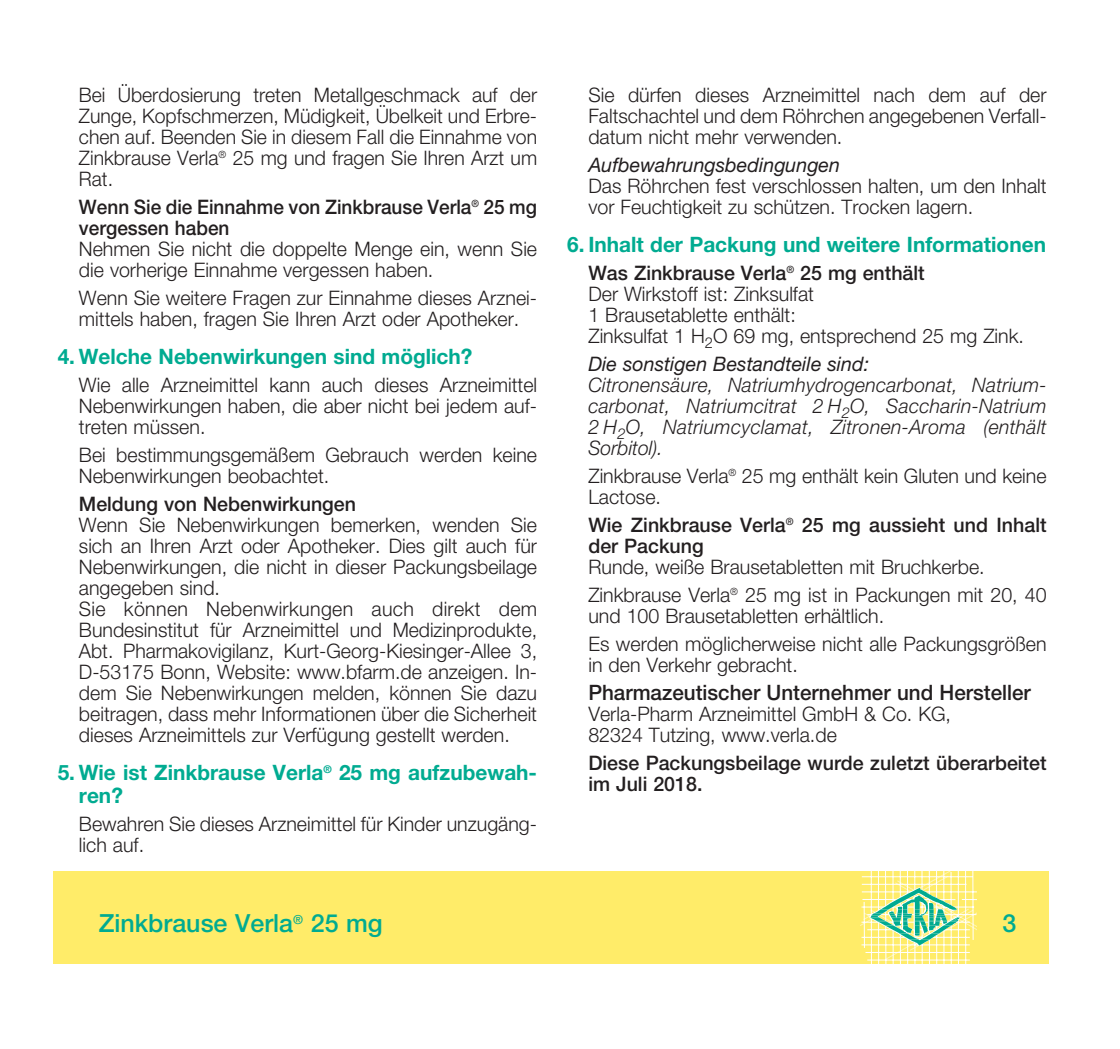
<style>
.page{position:relative;width:1120px;height:1049px;background:#fff}
.page>*{position:absolute;margin:0;border:0;box-sizing:border-box;transform-origin:0 0}
.t1{font:500 25px "Helvetica Neue LT Pro";color:#00ab91}
.t2{font:700 21.25px/23.5px "Helvetica Neue LT Pro";color:#00ab91}
.t3{font:500 21.25px "Helvetica Neue LT Pro";color:#231f20}
.t4{font:300 20px/21px "Helvetica Neue LT Pro";color:#231f20}
.t5{font:italic 300 20px/21px "Helvetica Neue LT Pro";letter-spacing:.015em;color:#231f20;text-align:justify}
.t6{font:500 20px/21px "Helvetica Neue LT Pro";color:#231f20}
.t7{font:500 20px/21px "Helvetica Neue LT Pro";color:#231f20;scale:.95 1}
.t8{font:italic 20px "Helvetica Neue LT Pro";color:#231f20}
.s1{font-weight:500}
</style>
<div class="page">
<div style="left:53px;top:872px;width:996px;height:92px;background:#ffec69"></div>
<hr style="left:965px;top:872px;width:1px;height:93px;background:#fff">
<hr style="left:958px;top:872px;width:1px;height:93px;background:#fff">
<hr style="left:950px;top:872px;width:2px;height:93px;background:#fff">
<hr style="left:943px;top:872px;width:1px;height:93px;background:#fff">
<hr style="left:936px;top:872px;width:1px;height:93px;background:#fff">
<hr style="left:929px;top:872px;width:1px;height:93px;background:#fff">
<hr style="left:921px;top:872px;width:1px;height:93px;background:#fff">
<hr style="left:914px;top:872px;width:1px;height:93px;background:#fff">
<hr style="left:907px;top:872px;width:1px;height:93px;background:#fff">
<hr style="left:900px;top:872px;width:1px;height:93px;background:#fff">
<hr style="left:892px;top:872px;width:1px;height:93px;background:#fff">
<hr style="left:885px;top:872px;width:1px;height:93px;background:#fff">
<hr style="left:878px;top:872px;width:1px;height:93px;background:#fff">
<hr style="left:871px;top:872px;width:1px;height:93px;background:#fff">
<svg style="left:860px;top:872px;width:116px;height:88px"></svg>
<p class="t4" style="left:79px;top:84px;width:460px;text-align:justify">Bei Überdosierung treten Metallgeschmack auf der Zunge, Kopfschmerzen, Müdigkeit, Übelkeit und Erbre&shy;chen auf. Beenden Sie in diesem Fall die Einnahme von Zinkbrause Verla<sup>®</sup> 25 mg und fragen Sie Ihren Arzt um Rat.</p>
<p class="t7" style="left:79px;top:196px;width:484px">Wenn Sie die Einnahme von Zinkbrause Verla<sup>®</sup> 25 mg vergessen haben</p>
<p class="t4" style="left:79px;top:238px;width:460px">Nehmen Sie nicht die doppelte Menge ein, wenn Sie die vorherige Einnahme vergessen haben.</p>
<p class="t4" style="left:79px;top:287px;width:457px">Wenn Sie weitere Fragen zur Einnahme dieses Arznei&shy;mittels haben, fragen Sie Ihren Arzt oder Apotheker.</p>
<p class="t2" style="left:58px;top:344px;width:416px">4. Welche Nebenwirkungen sind möglich?</p>
<p class="t4" style="left:79px;top:374px;width:460px;text-align:justify">Wie alle Arzneimittel kann auch dieses Arzneimittel Nebenwirkungen haben, die aber nicht bei jedem auf&shy;treten müssen.</p>
<p class="t4" style="left:79px;top:444px;width:460px">Bei bestimmungsgemäßem Gebrauch werden keine<br>Nebenwirkungen beobachtet.</p>
<p class="t6" style="left:79px;top:493px;width:279px">Meldung von Nebenwirkungen</p>
<p class="t4" style="left:79px;top:514px;width:460px">Wenn Sie Nebenwirkungen bemerken, wenden Sie sich an Ihren Arzt oder Apotheker. Dies gilt auch für Nebenwirkungen, die nicht in dieser Packungsbeilage angegeben sind.<br>Sie können Nebenwirkungen auch direkt dem Bundesinstitut für Arzneimittel und Medizinprodukte, Abt. Pharmakovigilanz, Kurt-Georg-Kiesinger-Allee 3, D-53175 Bonn, Website: www.bfarm.de anzeigen. In&shy;dem Sie Nebenwirkungen melden, können Sie dazu beitragen, dass mehr Informationen über die Sicherheit dieses Arzneimittels zur Verfügung gestellt werden.</p>
<p class="t2" style="left:79px;top:760px;width:460px;text-indent:-21px">5. Wie ist Zinkbrause Verla<sup>®</sup> 25 mg aufzubewah&shy;ren?</p>
<p class="t4" style="left:79px;top:813px;width:460px">Bewahren Sie dieses Arzneimittel für Kinder unzugäng&shy;lich auf.</p>
<p class="t4" style="left:588px;top:84px;width:460px;text-align:justify">Sie dürfen dieses Arzneimittel nach dem auf der Faltschachtel und dem Röhrchen angegebenen Verfall&shy;datum nicht mehr verwenden.</p>
<p class="t8" style="left:588px;top:152px;width:253px">Aufbewahrungsbedingungen</p>
<p class="t4" style="left:588px;top:175px;width:460px">Das Röhrchen fest verschlossen halten, um den Inhalt vor Feuchtigkeit zu schützen. Trocken lagern.</p>
<p class="t2" style="left:567px;top:232px;width:480px">6. Inhalt der Packung und weitere Informationen</p>
<p class="t4" style="left:588px;top:262px;width:437px"><span class="s1">Was Zinkbrause Verla</span><sup>®</sup> <span class="s1">25 mg enthält<br></span>Der Wirkstoff ist: Zinksulfat<br>1 Brausetablette enthält:<br>Zinksulfat 1 H<sub>2</sub>O 69 mg, entsprechend 25 mg Zink.</p>
<p class="t8" style="left:588px;top:351px;width:282px">Die sonstigen Bestandteile sind:</p>
<p class="t5" style="left:588px;top:374px;width:460px">Citronensäure, Natriumhydrogencarbonat, Natrium&shy;carbonat, Natriumcitrat 2 H<sub>2</sub>O, Saccharin-Natrium 2 H<sub>2</sub>O, Natriumcyclamat, Zitronen-Aroma (enthält Sorbitol).</p>
<p class="t4" style="left:588px;top:465px;width:460px">Zinkbrause Verla<sup>®</sup> 25 mg enthält kein Gluten und keine<br>Lactose.</p>
<p class="t6" style="left:588px;top:514px;width:460px">Wie Zinkbrause Verla<sup>®</sup> 25 mg aussieht und Inhalt der Packung</p>
<p class="t4" style="left:588px;top:552px;width:460px;line-height:28px">Runde, weiße Brausetabletten mit Bruchkerbe.<br>Zinkbrause Verla<sup>®</sup> 25 mg ist in Packungen mit 20, 40</p>
<p class="t4" style="left:588px;top:601px;width:460px;line-height:28px">und 100 Brausetabletten erhältlich.<br>Es werden möglicherweise nicht alle Packungsgrößen</p>
<p class="t4" style="left:588px;top:654px;width:211px">in den Verkehr gebracht.</p>
<p class="t3" style="left:588px;top:680px;width:444px">Pharmazeutischer Unternehmer und Hersteller</p>
<p class="t4" style="left:588px;top:703px;width:364px">Verla-Pharm Arzneimittel GmbH &amp; Co. KG,<br>82324 Tutzing, www.verla.de</p>
<p class="t6" style="left:588px;top:752px;width:460px">Diese Packungsbeilage wurde zuletzt überarbeitet im Juli 2018.</p>
<p class="t1" style="left:99px;top:908px;width:285px">Zinkbrause Verla<sup>®</sup> 25 mg</p>
<p class="t1" style="left:1002px;top:908px;width:15px">3</p>
</div>
